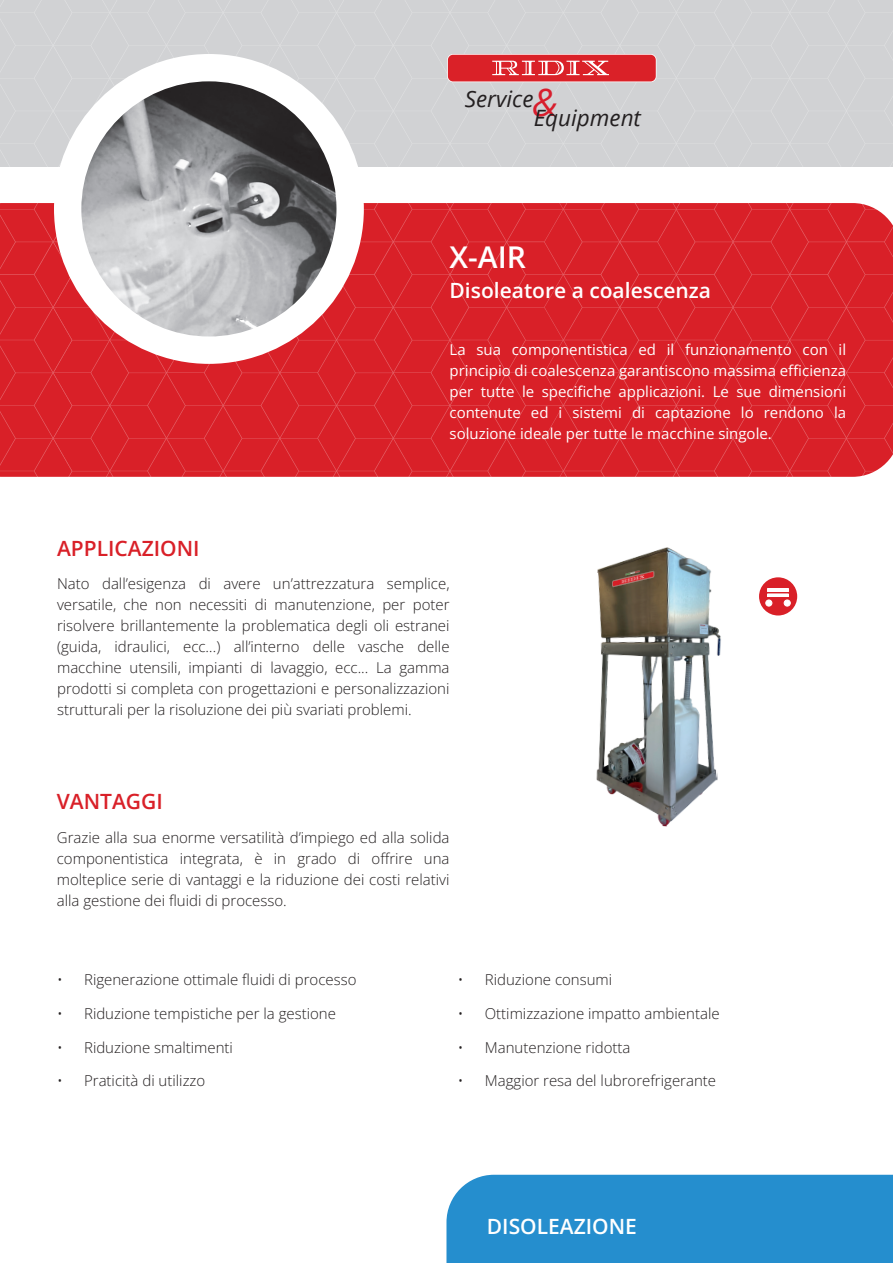
<style>
.page{position:relative;width:893px;height:1263px;background:#fff}
.page>*{position:absolute;margin:0;border:0;box-sizing:border-box;transform-origin:0 0}
.t1{font:600 30px "Open Sans";color:#fff}
.t2{font:italic 22.5px "Open Sans";color:#231f20}
.t3{font:600 21px "Open Sans";color:#fff}
.t4{font:600 21px "Open Sans";color:#d92028}
.t5{font:300 15px/21px "Open Sans";color:#231f20;text-align:justify}
.t6{font:15px/21px "Open Sans";color:#fff;text-align:justify}
</style>
<div class="page">
<svg style="left:0;top:0;width:53px;height:477px;background:#d97076"></svg>
<svg style="left:53px;top:0;width:840px;height:477px;background:#d96c71"></svg>
<svg style="left:447px;top:54px;width:209px;height:28px"></svg>
<div style="left:448px;top:55px;width:208px;height:26px;background:#da2128;border-radius:5px"></div>
<svg style="left:492px;top:61px;width:117px;height:14px"></svg>
<div style="left:54px;top:54px;width:310px;height:310px;background:#fff;border-radius:50%"></div>
<img style="left:81px;top:81px;width:255px;height:255px;border-radius:128px">
<div style="left:446px;top:1175px;width:447px;height:88px;background:#258ece"></div>
<div style="left:759px;top:577px;width:38px;height:38px;background:#d92028;border-radius:50%"></div>
<div style="left:765px;top:599px;width:7px;height:8px;border:1px solid #fff;border-radius:50%"></div>
<svg style="left:765px;top:587px;width:30px;height:19px"></svg>
<div style="left:784px;top:599px;width:7px;height:8px;border:1px solid #fff;border-radius:50%"></div>
<img style="left:596px;top:547px;width:125px;height:280px">
<img style="left:609px;top:563px;width:48px;height:28px">
<h2 class="t2" style="left:465px;top:103px;width:178px">Service<sup>&amp;</sup>Equipment</h2>
<h1 class="t1" style="left:450px;top:237px;width:78px">X-AIR</h1>
<h3 class="t3" style="left:450px;top:276px;width:263px">Disoleatore a coalescenza</h3>
<p class="t6" style="left:450px;top:338px;width:398px">La sua componentistica ed il funzionamento con il principio di coalescenza garantiscono massima efficienza per tutte le specifiche applicazioni. Le sue dimensioni contenute ed i sistemi di captazione lo rendono la soluzione ideale per tutte le macchine singole.</p>
<h3 class="t4" style="left:57px;top:534px;width:144px">APPLICAZIONI</h3>
<p class="t5" style="left:57px;top:573px;width:394px">Nato dall’esigenza di avere un’attrezzatura semplice, versatile, che non necessiti di manutenzione, per poter risolvere brillantemente la problematica degli oli estranei (guida, idraulici, ecc…) all’interno delle vasche delle macchine utensili, impianti di lavaggio, ecc... La gamma prodotti si completa con progettazioni e personalizzazioni strutturali per la risoluzione dei più svariati problemi.</p>
<h3 class="t4" style="left:57px;top:787px;width:108px">VANTAGGI</h3>
<p class="t5" style="left:57px;top:827px;width:394px">Grazie alla sua enorme versatilità d’impiego ed alla solida componentistica integrata, è in grado di offrire una molteplice serie di vantaggi e la riduzione dei costi relativi alla gestione dei fluidi di processo.</p>
<p class="t5" style="left:57px;top:969px;width:301px">• Rigenerazione ottimale fluidi di processo</p>
<p class="t5" style="left:57px;top:1002px;width:280px">• Riduzione tempistiche per la gestione</p>
<p class="t5" style="left:57px;top:1036px;width:177px">• Riduzione smaltimenti</p>
<p class="t5" style="left:57px;top:1070px;width:150px">• Praticità di utilizzo</p>
<p class="t5" style="left:458px;top:969px;width:156px">• Riduzione consumi</p>
<p class="t5" style="left:458px;top:1002px;width:263px">• Ottimizzazione impatto ambientale</p>
<p class="t5" style="left:458px;top:1036px;width:174px">• Manutenzione ridotta</p>
<p class="t5" style="left:458px;top:1070px;width:260px">• Maggior resa del lubrorefrigerante</p>
<h3 class="t3" style="left:487px;top:1211px;width:152px">DISOLEAZIONE</h3>
</div>
